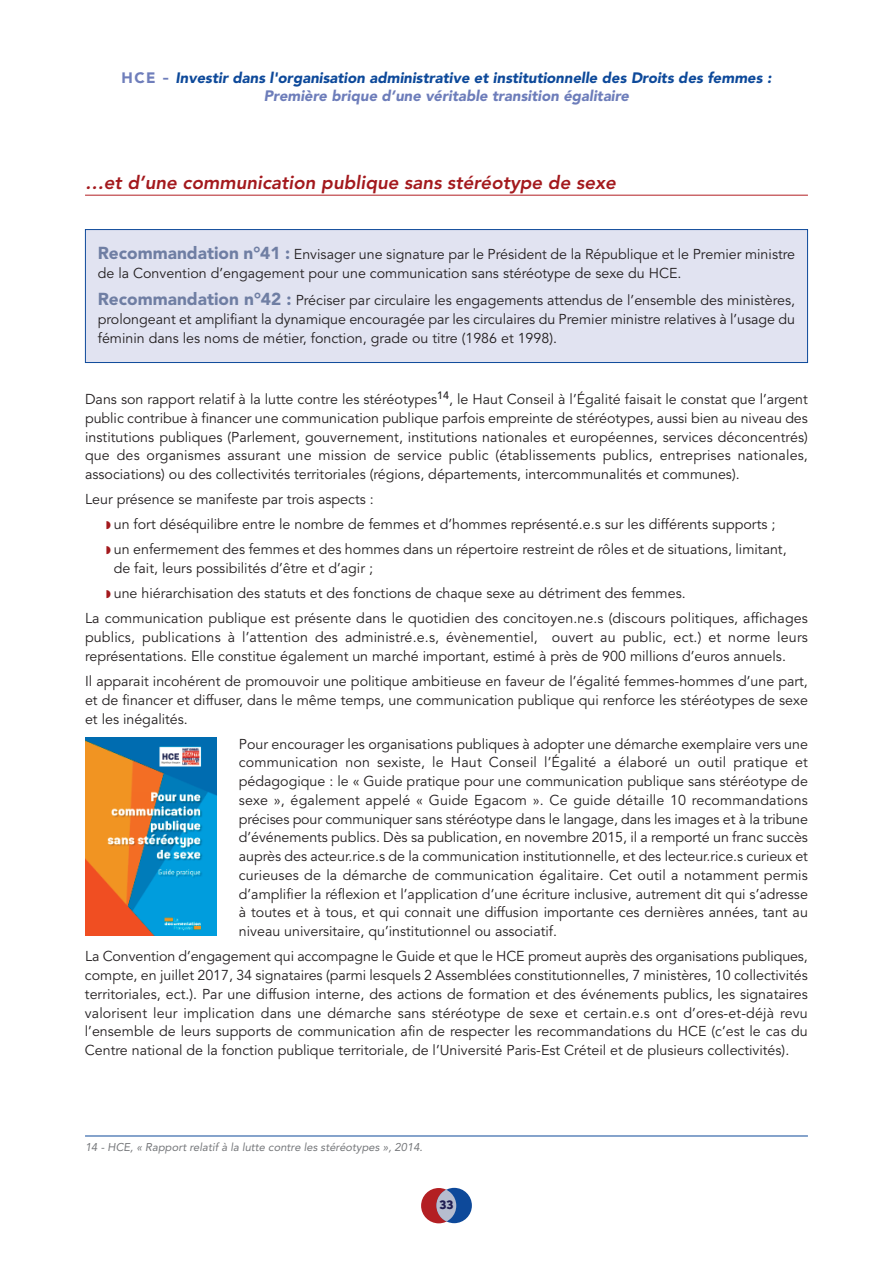
<style>
.page{position:relative;width:893px;height:1263px;background:#fff}
.page>*{position:absolute;margin:0;border:0;box-sizing:border-box;transform-origin:0 0}
.t1{font:italic 800 18.75px "Avenir";color:#a3191d}
.t2{font:italic 900 15px/18px "Avenir";color:#0d499a;text-align:center}
.t3{font:14.25px/18.8px "Avenir";color:#231f20;text-align:justify}
.t4{font:700 12.75px "Kabel Md ITC";color:#211e53}
.t5{font:italic 11.25px "Avenir";color:#76787b}
.s1{font-style:normal;color:#6f7ebb}
.s2{font-family:"Avenir Next";font-weight:800;font-style:normal;color:#6f7ebb}
.s3{color:#6d7dba}
.s4{font-weight:900;font-size:17.25px;color:#6f7ea3}
</style>
<div class="page">
<div style="left:421px;top:1188px;width:35px;height:35px;background:#b31f23;border-radius:50%"></div>
<div style="left:437px;top:1188px;width:35px;height:35px;background:#0d499a;border-radius:50%"></div>
<hr style="left:85px;top:195px;width:723px;height:1px;background:#b31f23">
<svg style="left:436px;top:1190px;width:20px;height:31px"></svg>
<div style="left:86px;top:230px;width:721px;height:132px;background:#e1e3f1"></div>
<div style="left:85px;top:229px;width:723px;height:134px;border:1px solid #0d499a"></div>
<img style="left:85px;top:737px;width:131px;height:199px">
<hr style="left:85px;top:1135px;width:723px;height:1px;background:#0d499a">
<p class="t2" style="left:121px;top:69px;width:651px"><span class="s1">HCE</span> <span class="s2">–</span> Investir dans l'organisation administrative et institutionnelle des Droits des femmes :<br><span class="s3">Première brique d’une véritable transition égalitaire</span></p>
<h1 class="t1" style="left:85px;top:171px;width:532px">…et d’une communication publique sans stéréotype de sexe</h1>
<p class="t3" style="left:98px;top:245px;width:699px"><span class="s4">Recommandation n°41 :</span> Envisager une signature par le Président de la République et le Premier ministre de la Convention d’engagement pour une communication sans stéréotype de sexe du HCE.</p>
<p class="t3" style="left:98px;top:291px;width:699px"><span class="s4">Recommandation n°42 :</span> Préciser par circulaire les engagements attendus de l’ensemble des ministères, prolongeant et amplifiant la dynamique encouragée par les circulaires du Premier ministre relatives à l’usage du féminin dans les noms de métier, fonction, grade ou titre (1986 et 1998).</p>
<p class="t3" style="left:85px;top:390px;width:724px">Dans son rapport relatif à la lutte contre les stéréotypes<sup>14</sup>, le Haut Conseil à l’Égalité faisait le constat que l’argent public contribue à financer une communication publique parfois empreinte de stéréotypes, aussi bien au niveau des institutions publiques (Parlement, gouvernement, institutions nationales et européennes, services déconcentrés) que des organismes assurant une mission de service public (établissements publics, entreprises nationales, associations) ou des collectivités territoriales (régions, départements, intercommunalités et communes).</p>
<p class="t3" style="left:114px;top:487px;width:674px;line-height:25.2px;text-align:left;text-indent:-29px">Leur présence se manifeste par trois aspects :<br>un fort déséquilibre entre le nombre de femmes et d’hommes représenté.e.s sur les différents supports ; un enfermement des femmes et des hommes dans un répertoire restreint de rôles et de situations, limitant,</p>
<p class="t3" style="left:114px;top:559px;width:261px">de fait, leurs possibilités d’être et d’agir ;</p>
<p class="t3" style="left:114px;top:584px;width:573px">une hiérarchisation des statuts et des fonctions de chaque sexe au détriment des femmes.</p>
<p class="t3" style="left:85px;top:609px;width:724px">La communication publique est présente dans le quotidien des concitoyen.ne.s (discours politiques, affichages</p>
<p class="t3" style="left:85px;top:628px;width:724px">publics, publications à l’attention des administré.e.s, évènementiel, ouvert au public, ect.) et norme leurs représentations. Elle constitue également un marché important, estimé à près de 900 millions d’euros annuels.</p>
<p class="t3" style="left:85px;top:672px;width:724px">Il apparait incohérent de promouvoir une politique ambitieuse en faveur de l’égalité femmes-hommes d’une part, et de financer et diffuser, dans le même temps, une communication publique qui renforce les stéréotypes de sexe et les inégalités.</p>
<p class="t3" style="left:239px;top:735px;width:571px">Pour encourager les organisations publiques à adopter une démarche exemplaire vers une communication non sexiste, le Haut Conseil l’Égalité a élaboré un outil pratique et pédagogique : le « Guide pratique pour une communication publique sans stéréotype de sexe », également appelé « Guide Egacom ». Ce guide détaille 10 recommandations précises pour communiquer sans stéréotype dans le langage, dans les images et à la tribune d’événements publics. Dès sa publication, en novembre 2015, il a remporté un franc succès auprès des acteur.rice.s de la communication institutionnelle, et des lecteur.rice.s curieux et curieuses de la démarche de communication égalitaire. Cet outil a notamment permis d’amplifier la réflexion et l’application d’une écriture inclusive, autrement dit qui s’adresse à toutes et à tous, et qui connait une diffusion importante ces dernières années, tant au niveau universitaire, qu’institutionnel ou associatif.</p>
<p class="t3" style="left:85px;top:947px;width:724px">La Convention d’engagement qui accompagne le Guide et que le HCE promeut auprès des organisations publiques, compte, en juillet 2017, 34 signataires (parmi lesquels 2 Assemblées constitutionnelles, 7 ministères, 10 collectivités territoriales, ect.). Par une diffusion interne, des actions de formation et des événements publics, les signataires valorisent leur implication dans une démarche sans stéréotype de sexe et certain.e.s ont d’ores-et-déjà revu l’ensemble de leurs supports de communication afin de respecter les recommandations du HCE (c’est le cas du Centre national de la fonction publique territoriale, de l’université Paris-Est Créteil et de plusieurs collectivités).</p>
<p class="t5" style="left:85px;top:1140px;width:339px">14 - HCE, « Rapport relatif à la lutte contre les stéréotypes », 2014.</p>
<p class="t4" style="left:439px;top:1197px;width:15px">33</p>
</div>
